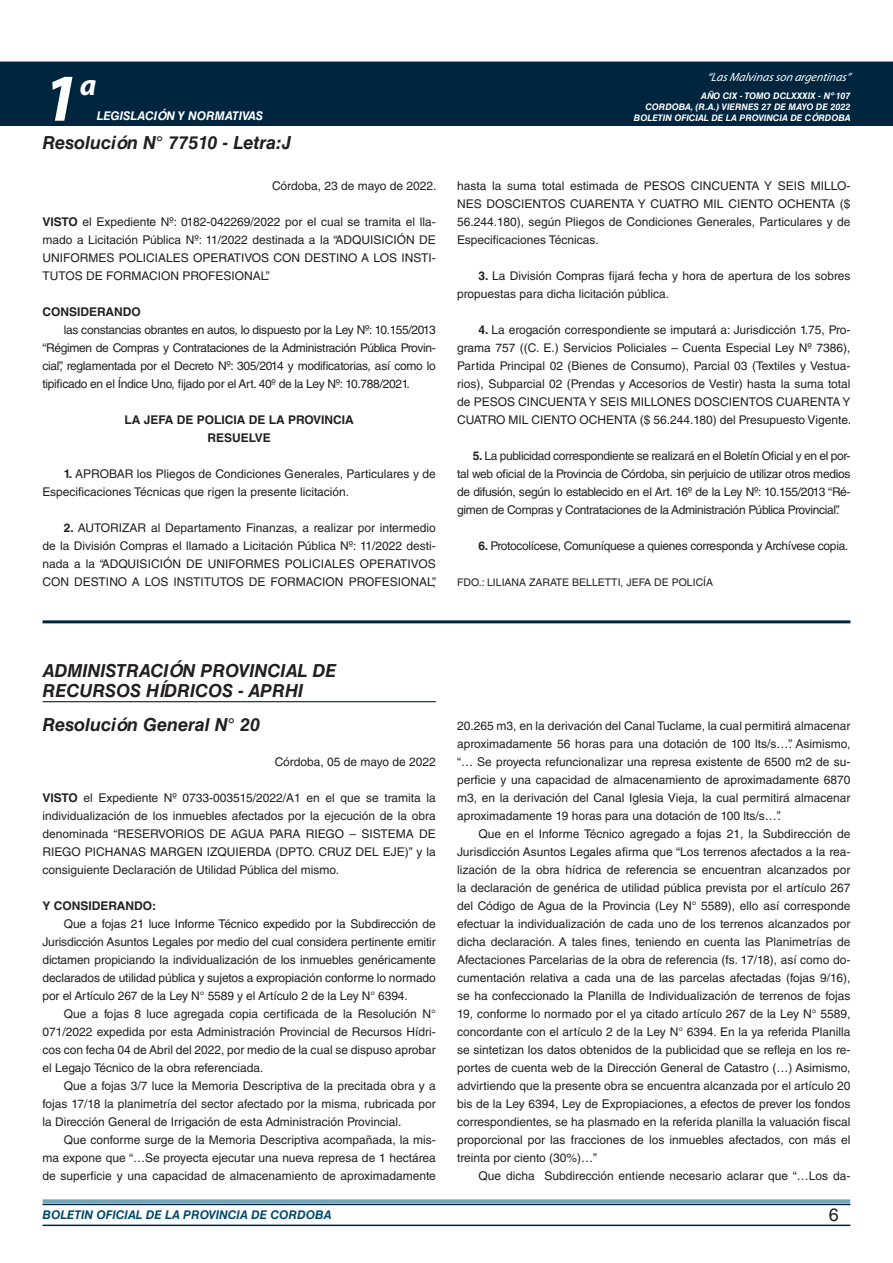
<style>
.page{position:relative;width:893px;height:1263px;background:#fff}
.page>*{position:absolute;margin:0;border:0;box-sizing:border-box;transform-origin:0 0}
.t1{font:italic 700 67.5px "Myriad Pro";color:#fff}
.t2{font:italic 700 30px "Myriad Pro";color:#fff}
.NOMBRE_DE_MINISTERIO{font:italic 700 18px/19.5px "Helvetica LT Std";color:#231f20}
.t3{font:18px "Helvetica LT Std";color:#231f20}
.TEXTO_BASE{font:12px/18px "Helvetica LT Std";color:#231f20;text-align:justify}
.TEXTO_BASE-2{font:12px "Helvetica LT Std";letter-spacing:-.025em;color:#231f20}
.FECHA{font:12px "Helvetica LT Std";color:#231f20}
.t4{font:italic 700 12px "Helvetica LT Std";color:#004b6c}
.RESUELVE{font:700 12px "Helvetica LT Std";color:#231f20}
.t5{font:italic 12px "Myriad Pro";color:#fff}
.TEXTO_BASE-3{font:700 12px "Helvetica LT Std";color:#231f20}
.t6{font:italic 700 12px "Helvetica LT Std";color:#fff}
.FIRMA{font:10.5px "Helvetica LT Std";color:#231f20}
.t7{font:italic 700 9px/10.8px "Helvetica LT Std";color:#fff;text-align:right}
.s1{font-weight:700}
</style>
<div class="page">
<div style="left:0;top:61px;width:893px;height:6px;background:#73a5b8"></div>
<div style="left:0;top:62px;width:893px;height:64px;background:#00263f"></div>
<hr style="left:43px;top:1224px;width:807px;height:2px;background:#00263f">
<div style="left:42px;top:1198px;width:809px;height:8px;background:#fff;opacity:.75"></div>
<hr style="left:43px;top:620px;width:807px;height:3px;background:#00263f">
<hr style="left:43px;top:701px;width:393px;height:1px;background:#00263f">
<h1 class="t1" style="left:43px;top:54px;width:38px">1</h1>
<h2 class="t2" style="left:80px;top:66px;width:18px">a</h2>
<p class="t6" style="left:97px;top:109px;width:168px">LEGISLACIÓN Y NORMATIVAS</p>
<p class="NOMBRE_DE_MINISTERIO" style="left:43px;top:132px;width:250px">Resolución N° 77510 - Letra:J</p>
<p class="FECHA" style="left:272px;top:179px;width:166px">Córdoba, 23 de mayo de 2022.</p>
<p class="TEXTO_BASE" style="left:43px;top:213px;width:395px"><span class="s1">VISTO</span> el Expediente Nº: 0182-042269/2022 por el cual se tramita el lla&shy;mado a Licitación Pública Nº: 11/2022 destinada a la “ADQUISICIÓN DE UNIFORMES POLICIALES OPERATIVOS CON DESTINO A LOS INSTI-TUTOS DE FORMACION PROFESIONAL”.</p>
<p class="TEXTO_BASE-3" style="left:43px;top:304px;width:100px">CONSIDERANDO</p>
<p class="TEXTO_BASE" style="left:43px;top:321px;width:395px;text-indent:21px">las constancias obrantes en autos, lo dispuesto por la Ley Nº: 10.155/2013 “Régimen de Compras y Contrataciones de la Administración Pública Provin&shy;cial”, reglamentada por el Decreto Nº: 305/2014 y modificatorias, así como lo tipificado en el Índice Uno, fijado por el Art. 40º de la Ley Nº: 10.788/2021.</p>
<p class="RESUELVE" style="left:124px;top:412px;width:231px">LA JEFA DE POLICIA DE LA PROVINCIA</p>
<p class="RESUELVE" style="left:207px;top:430px;width:65px">RESUELVE</p>
<p class="TEXTO_BASE" style="left:43px;top:465px;width:395px;text-indent:21px"><span class="s1">1.</span> APROBAR los Pliegos de Condiciones Generales, Particulares y de<br>Especificaciones Técnicas que rigen la presente licitación.</p>
<p class="TEXTO_BASE" style="left:43px;top:519px;width:395px;text-indent:21px"><span class="s1">2.</span> AUTORIZAR al Departamento Finanzas, a realizar por intermedio de la División Compras el llamado a Licitación Pública Nº: 11/2022 desti&shy;nada a la “ADQUISICIÓN DE UNIFORMES POLICIALES OPERATIVOS CON DESTINO A LOS INSTITUTOS DE FORMACION PROFESIONAL”,</p>
<p class="t5" style="left:707px;top:70px;width:145px">“LasMalvinasson argentinas”</p>
<p class="t7" style="left:634px;top:91px;width:218px">AÑO CIX - TOMO DCLXXXIX - Nº 107<br>CORDOBA, (R.A.) VIERNES 27 DE MAYO DE 2022<br>BOLETIN OFICIAL DE LA PROVINCIA DE CÓRDOBA</p>
<p class="TEXTO_BASE" style="left:457px;top:177px;width:395px">hasta la suma total estimada de PESOS CINCUENTA Y SEIS MILLO-NES DOSCIENTOS CUARENTA Y CUATRO MIL CIENTO OCHENTA ($ 56.244.180), según Pliegos de Condiciones Generales, Particulares y de Especificaciones Técnicas.</p>
<p class="TEXTO_BASE" style="left:457px;top:267px;width:395px;text-indent:21px"><span class="s1">3.</span> La División Compras fijará fecha y hora de apertura de los sobres propuestas para dicha licitación pública.</p>
<p class="TEXTO_BASE" style="left:457px;top:321px;width:396px;text-indent:21px"><span class="s1">4.</span> La erogación correspondiente se imputará a: Jurisdicción 1.75, Pro&shy;grama 757 ((C. E.) Servicios Policiales – Cuenta Especial Ley Nº 7386), Partida Principal 02 (Bienes de Consumo), Parcial 03 (Textiles y Vestua&shy;rios), Subparcial 02 (Prendas y Accesorios de Vestir) hasta la suma total de PESOS CINCUENTA Y SEIS MILLONES DOSCIENTOS CUARENTA Y CUATRO MIL CIENTO OCHENTA ($ 56.244.180) del Presupuesto Vigente.</p>
<p class="TEXTO_BASE" style="left:457px;top:447px;width:395px;text-indent:16px"><span class="s1">5.</span> La publicidad correspondiente se realizará en el Boletín Oficial y en el por&shy;tal web oficial de la Provincia de Córdoba, sin perjuicio de utilizar otros medios de difusión, según lo establecido en el Art. 16º de la Ley Nº: 10.155/2013 “Ré&shy;gimen de Compras y Contrataciones de la Administración Pública Provincial”.</p>
<p class="TEXTO_BASE-2" style="left:478px;top:539px;width:372px"><span class="s1">6.</span> Protocolícese, Comuníquese a quienes corresponda y Archívese copia.</p>
<p class="FIRMA" style="left:457px;top:576px;width:258px">FDO.: LILIANA ZARATE BELLETTI, JEFA DE POLICÍA</p>
<p class="NOMBRE_DE_MINISTERIO" style="left:43px;top:661px;width:296px">ADMINISTRACIÓN PROVINCIAL DE<br>RECURSOS HÍDRICOS - APRHI</p>
<p class="NOMBRE_DE_MINISTERIO" style="left:43px;top:715px;width:219px">Resolución General N° 20</p>
<p class="FECHA" style="left:275px;top:755px;width:163px">Córdoba, 05 de mayo de 2022</p>
<p class="TEXTO_BASE" style="left:43px;top:789px;width:395px"><span class="s1">VISTO</span> el Expediente Nº 0733-003515/2022/A1 en el que se tramita la individualización de los inmuebles afectados por la ejecución de la obra denominada “RESERVORIOS DE AGUA PARA RIEGO – SISTEMA DE RIEGO PICHANAS MARGEN IZQUIERDA (DPTO. CRUZ DEL EJE)” y la consiguiente Declaración de Utilidad Pública del mismo.</p>
<p class="TEXTO_BASE-3" style="left:43px;top:898px;width:115px">Y CONSIDERANDO:</p>
<p class="TEXTO_BASE" style="left:43px;top:915px;width:395px;text-indent:21px">Que a fojas 21 luce Informe Técnico expedido por la Subdirección de Jurisdicción Asuntos Legales por medio del cual considera pertinente emitir dictamen propiciando la individualización de los inmuebles genéricamente declarados de utilidad pública y sujetos a expropiación conforme lo normado por el Artículo 267 de la Ley N° 5589 y el Artículo 2 de la Ley N° 6394.</p>
<p class="TEXTO_BASE" style="left:43px;top:1005px;width:395px;text-indent:21px">Que a fojas 8 luce agregada copia certificada de la Resolución N° 071/2022 expedida por esta Administración Provincial de Recursos Hídri&shy;cos con fecha 04 de Abril del 2022, por medio de la cual se dispuso aprobar el Legajo Técnico de la obra referenciada.</p>
<p class="TEXTO_BASE" style="left:43px;top:1077px;width:395px;text-indent:21px">Que a fojas 3/7 luce la Memoria Descriptiva de la precitada obra y a fojas 17/18 la planimetría del sector afectado por la misma, rubricada por la Dirección General de Irrigación de esta Administración Provincial.</p>
<p class="TEXTO_BASE" style="left:43px;top:1131px;width:395px;text-indent:21px">Que conforme surge de la Memoria Descriptiva acompañada, la mis&shy;ma expone que “…Se proyecta ejecutar una nueva represa de 1 hectárea de superficie y una capacidad de almacenamiento de aproximadamente</p>
<p class="TEXTO_BASE" style="left:457px;top:717px;width:395px">20.265 m3, en la derivación del Canal Tuclame, la cual permitirá almacenar aproximadamente 56 horas para una dotación de 100 lts/s…”. Asimismo, “… Se proyecta refuncionalizar una represa existente de 6500 m2 de su&shy;perficie y una capacidad de almacenamiento de aproximadamente 6870 m3, en la derivación del Canal Iglesia Vieja, la cual permitirá almacenar aproximadamente 19 horas para una dotación de 100 lts/s…”.</p>
<p class="TEXTO_BASE" style="left:457px;top:825px;width:395px;text-indent:21px">Que en el Informe Técnico agregado a fojas 21, la Subdirección de Jurisdicción Asuntos Legales afirma que “Los terrenos afectados a la rea&shy;lización de la obra hídrica de referencia se encuentran alcanzados por la declaración de genérica de utilidad pública prevista por el artículo 267 del Código de Agua de la Provincia (Ley N° 5589), ello así corresponde efectuar la individualización de cada uno de los terrenos alcanzados por dicha declaración. A tales fines, teniendo en cuenta las Planimetrías de Afectaciones Parcelarias de la obra de referencia (fs. 17/18), así como do&shy;cumentación relativa a cada una de las parcelas afectadas (fojas 9/16), se ha confeccionado la Planilla de Individualización de terrenos de fojas 19, conforme lo normado por el ya citado artículo 267 de la Ley N° 5589, concordante con el artículo 2 de la Ley N° 6394. En la ya referida Planilla se sintetizan los datos obtenidos de la publicidad que se refleja en los re&shy;portes de cuenta web de la Dirección General de Catastro (…) Asimismo, advirtiendo que la presente obra se encuentra alcanzada por el artículo 20 bis de la Ley 6394, Ley de Expropiaciones, a efectos de prever los fondos correspondientes, se ha plasmado en la referida planilla la valuación fiscal proporcional por las fracciones de los inmuebles afectados, con más el treinta por ciento (30%)…”</p>
<p class="TEXTO_BASE" style="left:478px;top:1167px;width:374px">Que dicha Subdirección entiende necesario aclarar que “…Los da-</p>
<p class="t4" style="left:43px;top:1208px;width:290px">BOLETIN OFICIAL DE LA PROVINCIA DE CORDOBA</p>
<h3 class="t3" style="left:829px;top:1204px;width:12px">6</h3>
</div>
